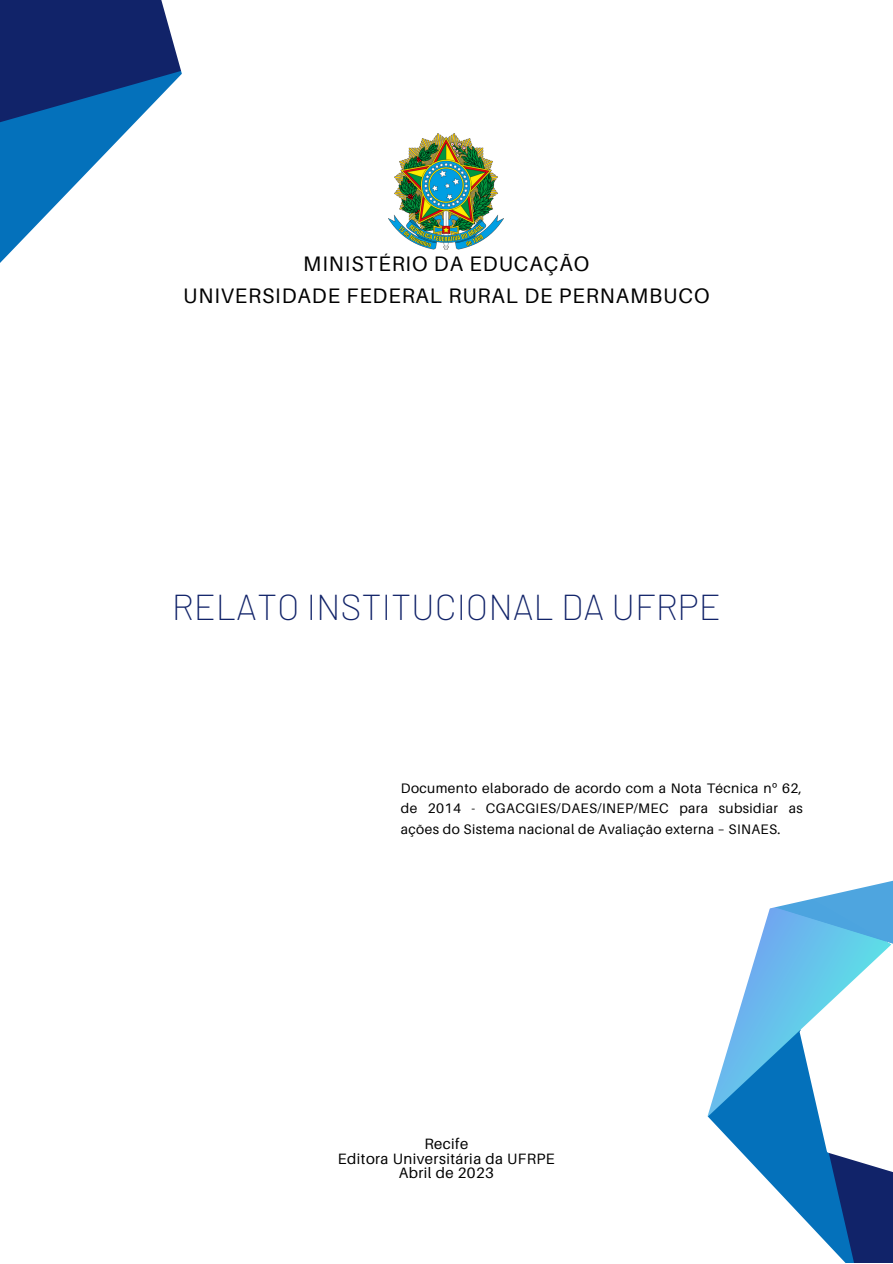
<style>
.page{position:relative;width:893px;height:1264px;background:#fff}
.page>*{position:absolute;margin:0;border:0;box-sizing:border-box;transform-origin:0 0}
.t1{font:200 36px "Barlow";color:#112369}
.t2{font:21px "Aileron";letter-spacing:.045em;color:#000}
.t3{font:15px "Aileron";letter-spacing:.03em;color:#000}
.t4{font:13.8px/20.2px "Aileron";letter-spacing:.03em;color:#000;text-align:justify}
.s1{font-family:"Noto Sans"}
</style>
<div class="page">
<div style="left:46px;top:0;width:116px;height:25px;background:#112369"></div>
<svg style="left:0;top:25px;width:162px;height:238px"></svg>
<svg style="left:0;top:0;width:9px;height:204px;background:#0b428a"></svg>
<svg style="left:162px;top:3px;width:342px;height:247px"></svg>
<svg style="left:787px;top:915px;width:105px;height:29px;background:#5bb4e6"></svg>
<svg style="left:787px;top:881px;width:105px;height:34px;fill:#4ea5df"></svg>
<svg style="left:759px;top:904px;width:28px;height:40px"></svg>
<svg style="left:707px;top:944px;width:185px;height:318px"></svg>
<img style="left:389px;top:134px;width:114px;height:115px">
<p class="t2" style="left:303px;top:251px;width:287px">MINISTÉRIO DA EDUCAÇÃO</p>
<p class="t2" style="left:183px;top:282px;width:528px">UNIVERSIDADE FEDERAL RURAL DE PERNAMBUCO</p>
<p class="t1" style="left:172px;top:584px;width:550px">RELATO INSTITUCIONAL DA UFRPE</p>
<p class="t4" style="left:401px;top:777px;width:403px">Documento elaborado de acordo com a Nota Técnica n<span class="s1">º</span> 62, de 2014 - CGACGIES/DAES/INEP/MEC para subsidiar as ações do Sistema nacional de Avaliação externa – SINAES.</p>
<p class="t3" style="left:424px;top:1134px;width:45px">Recife</p>
<p class="t3" style="left:338px;top:1149px;width:218px">Editora Universitária da UFRPE</p>
<p class="t3" style="left:399px;top:1163px;width:97px">Abril de 2023</p>
</div>
